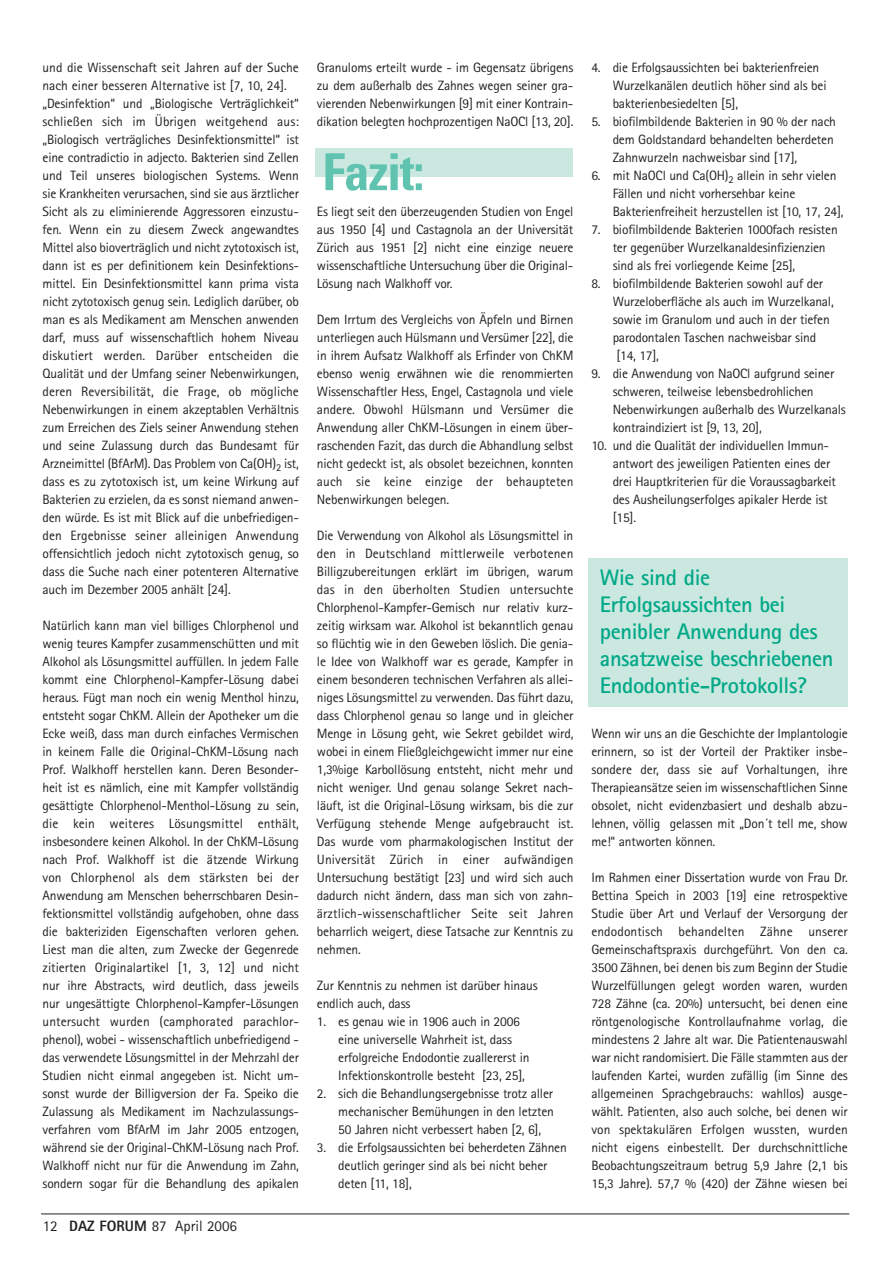
<style>
.page{position:relative;width:893px;height:1263px;background:#fff}
.page>*{position:absolute;margin:0;border:0;box-sizing:border-box;transform-origin:0 0}
.t1{font:700 condensed 51px "Univers";letter-spacing:-.02em;color:#5fc3af}
.t2{font:700 22.5px/27px "Rotis Sans Serif";letter-spacing:-.015em;color:#00a887}
.t3{font:15px "Rotis Sans Serif";color:#231f20}
.t4{font:13.5px/18px "Rotis Sans Serif";letter-spacing:-.015em;color:#231f20}
.s1{font-weight:800}
</style>
<div class="page">
<hr style="left:41px;top:1214px;width:808px;height:1px;background:#231f20">
<div style="left:588px;top:558px;width:259px;height:148px;background:#cae8e0"></div>
<div style="left:315px;top:149px;width:257px;height:28px;background:#cae8e0"></div>
<p class="t4" style="left:43px;top:60px;width:258px">und die Wissenschaft seit Jahren auf der Suche nach einer besseren Alternative ist [7, 10, 24]. „Desinfektion“ und „Biologische Verträglichkeit“ schließen sich im Übrigen weitgehend aus: „Biologisch verträgliches Desinfektionsmittel“ ist eine contradictio in adjecto. Bakterien sind Zellen und Teil unseres biologischen Systems. Wenn sie Krankheiten verursachen, sind sie aus ärztlicher Sicht als zu eliminierende Aggressoren einzustu&shy;fen. Wenn ein zu diesem Zweck angewandtes Mittel also bioverträglich und nicht zytotoxisch ist, dann ist es per definitionem kein Desinfektions&shy;mittel. Ein Desinfektionsmittel kann prima vista nicht zytotoxisch genug sein. Lediglich darüber, ob man es als Medikament am Menschen anwenden darf, muss auf wissenschaftlich hohem Niveau diskutiert werden. Darüber entscheiden die Qualität und der Umfang seiner Nebenwirkungen, deren Reversibilität, die Frage, ob mögliche Nebenwirkungen in einem akzeptablen Verhältnis zum Erreichen des Ziels seiner Anwendung stehen und seine Zulassung durch das Bundesamt für Arzneimittel (BfArM). Das Problem von Ca(OH)<sub>2</sub> ist, dass es zu zytotoxisch ist, um keine Wirkung auf Bakterien zu erzielen, da es sonst niemand anwen&shy;den würde. Es ist mit Blick auf die unbefriedigen&shy;den Ergebnisse seiner alleinigen Anwendung offensichtlich jedoch nicht zytotoxisch genug, so dass die Suche nach einer potenteren Alternative auch im Dezember 2005 anhält [24].</p>
<p class="t4" style="left:43px;top:618px;width:258px;text-align:justify">Natürlich kann man viel billiges Chlorphenol und wenig teures Kampfer zusammenschütten und mit Alkohol als Lösungsmittel auffüllen. In jedem Falle kommt eine Chlorphenol-Kampfer-Lösung dabei heraus. Fügt man noch ein wenig Menthol hinzu, entsteht sogar ChKM. Allein der Apotheker um die Ecke weiß, dass man durch einfaches Vermischen in keinem Falle die Original-ChKM-Lösung nach Prof. Walkhoff herstellen kann. Deren Besonder&shy;heit ist es nämlich, eine mit Kampfer vollständig gesättigte Chlorphenol-Menthol-Lösung zu sein, die kein weiteres Lösungsmittel enthält, insbesondere keinen Alkohol. In der ChKM-Lösung nach Prof. Walkhoff ist die ätzende Wirkung von Chlorphenol als dem stärksten bei der Anwendung am Menschen beherrschbaren Desin&shy;fektionsmittel vollständig aufgehoben, ohne dass die bakteriziden Eigenschaften verloren gehen.<br>Liest man die alten, zum Zwecke der Gegenrede zitierten Originalartikel [1, 3, 12] und nicht nur ihre Abstracts, wird deutlich, dass jeweils nur ungesättigte Chlorphenol-Kampfer-Lösungen untersucht wurden (camphorated parachlor&shy;phenol), wobei - wissenschaftlich unbefriedigend - das verwendete Lösungsmittel in der Mehrzahl der Studien nicht einmal angegeben ist. Nicht um&shy;sonst wurde der Billigversion der Fa. Speiko die Zulassung als Medikament im Nachzulassungs&shy;verfahren vom BfArM im Jahr 2005 entzogen, während sie der Original-ChKM-Lösung nach Prof.<br>Walkhoff nicht nur für die Anwendung im Zahn, sondern sogar für die Behandlung des apikalen</p>
<p class="t3" style="left:43px;top:1221px;width:196px">12 <span class="s1">DAZ FORUM</span> 87 April 2006</p>
<p class="t4" style="left:317px;top:60px;width:258px;text-align:justify">Granuloms erteilt wurde - im Gegensatz übrigens zu dem außerhalb des Zahnes wegen seiner gra&shy;vierenden Nebenwirkungen [9] mit einer Kontrain&shy;dikation belegten hochprozentigen NaOCl [13, 20].</p>
<h1 class="t1" style="left:322px;top:153px;width:103px">Fazit:</h1>
<p class="t4" style="left:317px;top:204px;width:258px;text-align:justify">Es liegt seit den überzeugenden Studien von Engel aus 1950 [4] und Castagnola an der Universität Zürich aus 1951 [2] nicht eine einzige neuere wissenschaftliche Untersuchung über die Original-Lösung nach Walkhoff vor.</p>
<p class="t4" style="left:317px;top:312px;width:258px;text-align:justify">Dem Irrtum des Vergleichs von Äpfeln und Birnen unterliegen auch Hülsmann und Versümer [22], die in ihrem Aufsatz Walkhoff als Erfinder von ChKM ebenso wenig erwähnen wie die renommierten Wissenschaftler Hess, Engel, Castagnola und viele andere. Obwohl Hülsmann und Versümer die Anwendung aller ChKM-Lösungen in einem über&shy;raschenden Fazit, das durch die Abhandlung selbst nicht gedeckt ist, als obsolet bezeichnen, konnten auch sie keine einzige der behaupteten Nebenwirkungen belegen.</p>
<p class="t4" style="left:317px;top:528px;width:258px;text-align:justify">Die Verwendung von Alkohol als Lösungsmittel in den in Deutschland mittlerweile verbotenen Billigzubereitungen erklärt im übrigen, warum das in den überholten Studien untersuchte Chlorphenol-Kampfer-Gemisch nur relativ kurz&shy;zeitig wirksam war. Alkohol ist bekanntlich genau so flüchtig wie in den Geweben löslich. Die genia&shy;le Idee von Walkhoff war es gerade, Kampfer in einem besonderen technischen Verfahren als allei&shy;niges Lösungsmittel zu verwenden. Das führt dazu, dass Chlorphenol genau so lange und in gleicher Menge in Lösung geht, wie Sekret gebildet wird, wobei in einem Fließgleichgewicht immer nur eine 1,3%ige Karbollösung entsteht, nicht mehr und nicht weniger. Und genau solange Sekret nach&shy;läuft, ist die Original-Lösung wirksam, bis die zur Verfügung stehende Menge aufgebraucht ist.<br>Das wurde vom pharmakologischen Institut der Universität Zürich in einer aufwändigen Untersuchung bestätigt [23] und wird sich auch dadurch nicht ändern, dass man sich von zahn&shy;ärztlich-wissenschaftlicher Seite seit Jahren beharrlich weigert, diese Tatsache zur Kenntnis zu nehmen.</p>
<p class="t4" style="left:317px;top:978px;width:222px">Zur Kenntnis zu nehmen ist darüber hinaus endlich auch, dass</p>
<p class="t4" style="left:338px;top:1014px;width:193px;text-indent:-21px">1. es genau wie in 1906 auch in 2006 eine universelle Wahrheit ist, dass erfolgreiche Endodontie zuallererst in Infektionskontrolle besteht [23, 25],</p>
<p class="t4" style="left:338px;top:1086px;width:217px;text-align:justify;text-indent:-21px">2. sich die Behandlungsergebnisse trotz aller mechanischer Bemühungen in den letzten 50 Jahren nicht verbessert haben [2, 6],</p>
<p class="t4" style="left:338px;top:1140px;width:230px;text-indent:-21px">3. die Erfolgsaussichten bei beherdeten Zähnen deutlich geringer sind als bei nicht beher deten [11, 18],</p>
<p class="t4" style="left:612px;top:60px;width:215px;text-indent:-21px">4. die Erfolgsaussichten bei bakterienfreien<br>Wurzelkanälen deutlich höher sind als bei bakterienbesiedelten [5],</p>
<p class="t4" style="left:612px;top:114px;width:225px;text-indent:-21px">5. biofilmbildende Bakterien in 90 % der nach dem Goldstandard behandelten beherdeten<br>Zahnwurzeln nachweisbar sind [17],</p>
<p class="t4" style="left:612px;top:168px;width:232px;text-indent:-21px">6. mit NaOCl und Ca(OH)<sub>2</sub> allein in sehr vielen<br>Fällen und nicht vorhersehbar keine<br>Bakterienfreiheit herzustellen ist [10, 17, 24],</p>
<p class="t4" style="left:612px;top:222px;width:226px;text-indent:-21px">7. biofilmbildende Bakterien 1000fach resisten ter gegenüber Wurzelkanaldesinfizienzien sind als frei vorliegende Keime [25],</p>
<p class="t4" style="left:612px;top:276px;width:222px;text-indent:-21px">8. biofilmbildende Bakterien sowohl auf der Wurzeloberfläche als auch im Wurzelkanal, sowie im Granulom und auch in der tiefen parodontalen Taschen nachweisbar sind [14, 17],</p>
<p class="t4" style="left:612px;top:366px;width:235px;text-indent:-21px">9. die Anwendung von NaOCl aufgrund seiner schweren, teilweise lebensbedrohlichen Nebenwirkungen außerhalb des Wurzelkanals kontraindiziert ist [9, 13, 20],</p>
<p class="t4" style="left:612px;top:438px;width:225px;text-indent:-21px">10. und die Qualität der individuellen Immun&shy;antwort des jeweiligen Patienten eines der drei Hauptkriterien für die Voraussagbarkeit des Ausheilungserfolges apikaler Herde ist [15].</p>
<h2 class="t2" style="left:600px;top:566px;width:235px">Wie sind die<br>Erfolgsaussichten bei penibler Anwendung des ansatzweise beschriebenen<br>Endodontie-Protokolls?</h2>
<p class="t4" style="left:591px;top:726px;width:258px;text-align:justify">Wenn wir uns an die Geschichte der Implantologie erinnern, so ist der Vorteil der Praktiker insbe&shy;sondere der, dass sie auf Vorhaltungen, ihre Therapieansätze seien im wissenschaftlichen Sinne obsolet, nicht evidenzbasiert und deshalb abzu&shy;lehnen, völlig gelassen mit „Don´t tell me, show me!“ antworten können.</p>
<p class="t4" style="left:591px;top:870px;width:258px;text-align:justify">Im Rahmen einer Dissertation wurde von Frau Dr.<br>Bettina Speich in 2003 [19] eine retrospektive Studie über Art und Verlauf der Versorgung der endodontisch behandelten Zähne unserer Gemeinschaftspraxis durchgeführt. Von den ca.<br>3500 Zähnen, bei denen bis zum Beginn der Studie Wurzelfüllungen gelegt worden waren, wurden 728 Zähne (ca. 20%) untersucht, bei denen eine röntgenologische Kontrollaufnahme vorlag, die mindestens 2 Jahre alt war. Die Patientenauswahl war nicht randomisiert. Die Fälle stammten aus der laufenden Kartei, wurden zufällig (im Sinne des allgemeinen Sprachgebrauchs: wahllos) ausge&shy;wählt. Patienten, also auch solche, bei denen wir von spektakulären Erfolgen wussten, wurden nicht eigens einbestellt. Der durchschnittliche Beobachtungszeitraum betrug 5,9 Jahre (2,1 bis 15,3 Jahre). 57,7 % (420) der Zähne wiesen bei</p>
</div>
